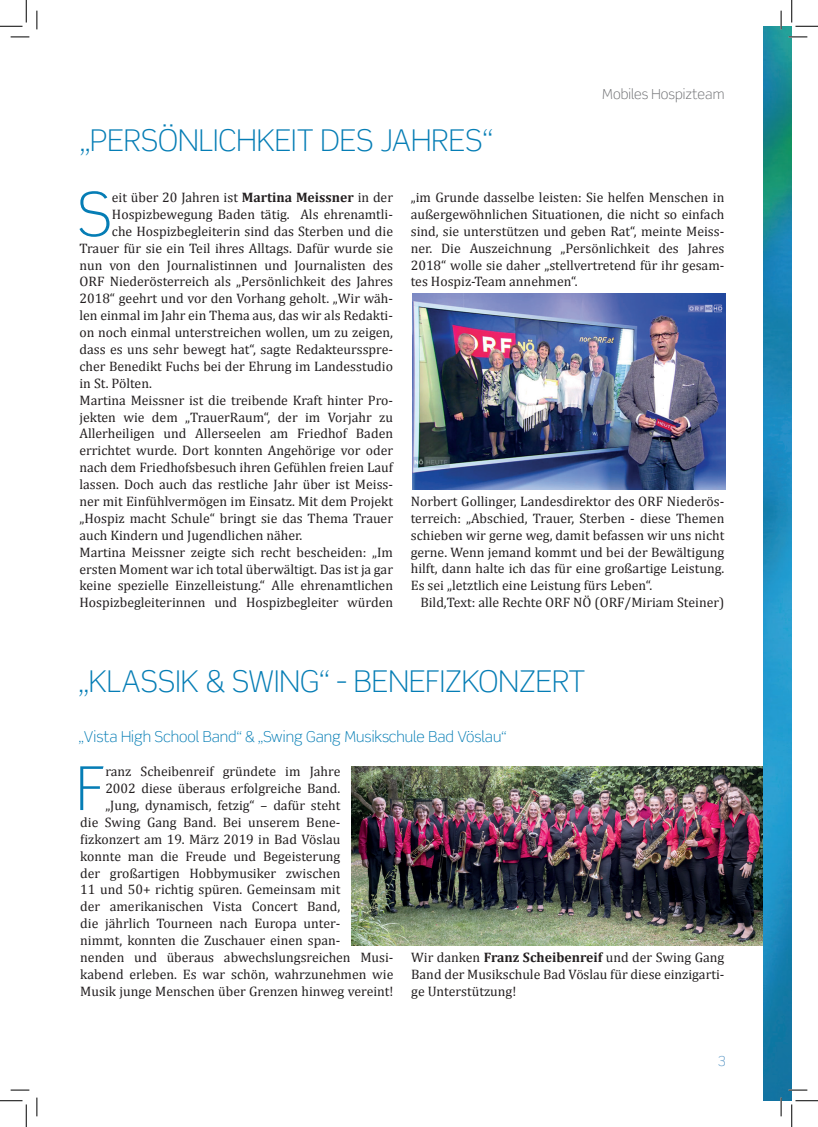
<style>
.page{position:relative;width:818px;height:1127px;background:#fff}
.page>*{position:absolute;margin:0;border:0;box-sizing:border-box;transform-origin:0 0}
.t1{font:300 60.5px "Scene Std";color:#057db5}
.t2{font:300 30px "Scene Std";color:#057db5}
.t3{font:300 15px "Scene Std";color:#057db5}
.t4{font:13.75px/16.9px "Cambria";color:#231f20;text-align:justify}
.t5{font:300 13.75px "Scene Std";color:#6c6d70}
.t6{font:300 13.75px "Scene Std";color:#5e99c7}
.s1{font-weight:700}
</style>
<div class="page">
<img style="left:351px;top:766px;width:412px;height:178px">
<img style="left:763px;top:26px;width:29px;height:1074px">
<img style="left:412px;top:293px;width:313px;height:196px">
<svg style="left:11px;top:36px;width:18px;height:2px"></svg>
<svg style="left:788px;top:36px;width:19px;height:2px"></svg>
<svg style="left:11px;top:1089px;width:18px;height:1px"></svg>
<svg style="left:788px;top:1088px;width:19px;height:2px"></svg>
<svg style="left:36px;top:11px;width:2px;height:18px"></svg>
<svg style="left:36px;top:1097px;width:2px;height:18px"></svg>
<svg style="left:780px;top:11px;width:2px;height:18px"></svg>
<svg style="left:780px;top:1097px;width:2px;height:18px"></svg>
<svg style="left:0;top:0;width:27px;height:27px"></svg>
<svg style="left:0;top:1100px;width:27px;height:26px"></svg>
<svg style="left:791px;top:0;width:27px;height:27px"></svg>
<svg style="left:791px;top:1100px;width:27px;height:26px"></svg>
<p class="t5" style="left:602px;top:86px;width:124px">Mobiles Hospizteam</p>
<h2 class="t2" style="left:80px;top:122px;width:414px">„PERSÖNLICHKEIT DES JAHRES“</h2>
<h1 class="t1" style="left:77px;top:177px;width:37px">S</h1>
<p class="t4" style="left:112px;top:189px;width:283px">eit über 20 Jahren ist <span class="s1">Martina Meissner</span> in der</p>
<p class="t4" style="left:411px;top:189px;width:315px">„im Grunde dasselbe leisten: Sie helfen Menschen in außergewöhnlichen Situationen, die nicht so einfach sind, sie unterstützen und geben Rat“, meinte Meiss&shy;ner. Die Auszeichnung „Persönlichkeit des Jahres 2018“ wolle sie daher „stellvertretend für ihr gesam&shy;tes Hospiz-Team annehmen“.</p>
<p class="t4" style="left:112px;top:206px;width:283px">Hospizbewegung Baden tätig. Als ehrenamtli-</p>
<p class="t4" style="left:112px;top:222px;width:283px">che Hospizbegleiterin sind das Sterben und die</p>
<p class="t4" style="left:79px;top:239px;width:315px">Trauer für sie ein Teil ihres Alltags. Dafür wurde sie</p>
<p class="t4" style="left:79px;top:256px;width:315px">nun von den Journalistinnen und Journalisten des</p>
<p class="t4" style="left:79px;top:273px;width:315px">ORF Niederösterreich als „Persönlichkeit des Jahres</p>
<p class="t4" style="left:79px;top:290px;width:315px">2018“ geehrt und vor den Vorhang geholt. „Wir wäh-</p>
<p class="t4" style="left:79px;top:307px;width:315px">len einmal im Jahr ein Thema aus, das wir als Redakti-</p>
<p class="t4" style="left:79px;top:324px;width:315px">on noch einmal unterstreichen wollen, um zu zeigen,</p>
<p class="t4" style="left:79px;top:341px;width:315px">dass es uns sehr bewegt hat“, sagte Redakteursspre-</p>
<p class="t4" style="left:79px;top:357px;width:315px">cher Benedikt Fuchs bei der Ehrung im Landesstudio</p>
<p class="t4" style="left:79px;top:374px;width:74px">in St. Pölten.</p>
<p class="t4" style="left:79px;top:391px;width:315px">Martina Meissner ist die treibende Kraft hinter Pro-</p>
<p class="t4" style="left:79px;top:408px;width:315px">jekten wie dem „TrauerRaum“, der im Vorjahr zu</p>
<p class="t4" style="left:79px;top:425px;width:315px">Allerheiligen und Allerseelen am Friedhof Baden</p>
<p class="t4" style="left:79px;top:442px;width:315px">errichtet wurde. Dort konnten Angehörige vor oder</p>
<p class="t4" style="left:79px;top:459px;width:315px">nach dem Friedhofsbesuch ihren Gefühlen freien Lauf</p>
<p class="t4" style="left:79px;top:476px;width:315px">lassen. Doch auch das restliche Jahr über ist Meiss-</p>
<p class="t4" style="left:79px;top:492px;width:315px">ner mit Einfühlvermögen im Einsatz. Mit dem Projekt</p>
<p class="t4" style="left:79px;top:509px;width:315px">„Hospiz macht Schule“ bringt sie das Thema Trauer</p>
<p class="t4" style="left:79px;top:526px;width:224px">auch Kindern und Jugendlichen näher.</p>
<p class="t4" style="left:79px;top:543px;width:315px">Martina Meissner zeigte sich recht bescheiden: „Im</p>
<p class="t4" style="left:79px;top:560px;width:315px">ersten Moment war ich total überwältigt. Das ist ja gar</p>
<p class="t4" style="left:79px;top:577px;width:315px">keine spezielle Einzelleistung.“ Alle ehrenamtlichen</p>
<p class="t4" style="left:79px;top:594px;width:315px">Hospizbegleiterinnen und Hospizbegleiter würden</p>
<p class="t4" style="left:411px;top:492px;width:315px">Norbert Gollinger, Landesdirektor des ORF Niederös&shy;terreich: „Abschied, Trauer, Sterben - diese Themen schieben wir gerne weg, damit befassen wir uns nicht gerne. Wenn jemand kommt und bei der Bewältigung hilft, dann halte ich das für eine großartige Leistung.<br>Es sei „letztlich eine Leistung fürs Leben“.</p>
<p class="t4" style="left:420px;top:594px;width:305px">Bild,Text: alle Rechte ORF NÖ (ORF/Miriam Steiner)</p>
<h2 class="t2" style="left:79px;top:662px;width:508px">„KLASSIK &amp; SWING“ - BENEFIZKONZERT</h2>
<p class="t3" style="left:79px;top:727px;width:429px">„Vista High School Band“ &amp; „Swing Gang Musikschule Bad Vöslau“</p>
<h1 class="t1" style="left:76px;top:751px;width:31px">F</h1>
<p class="t4" style="left:105px;top:762px;width:236px">ranz Scheibenreif gründete im Jahre</p>
<p class="t4" style="left:105px;top:779px;width:236px">2002 diese überaus erfolgreiche Band.</p>
<p class="t4" style="left:105px;top:796px;width:236px">„Jung, dynamisch, fetzig“ – dafür steht</p>
<p class="t4" style="left:80px;top:813px;width:262px">die Swing Gang Band. Bei unserem Bene-</p>
<p class="t4" style="left:80px;top:830px;width:262px">fizkonzert am 19. März 2019 in Bad Vöslau</p>
<p class="t4" style="left:80px;top:847px;width:262px">konnte man die Freude und Begeisterung</p>
<p class="t4" style="left:80px;top:864px;width:262px">der großartigen Hobbymusiker zwischen</p>
<p class="t4" style="left:80px;top:881px;width:262px">11 und 50+ richtig spüren. Gemeinsam mit</p>
<p class="t4" style="left:80px;top:897px;width:262px">der amerikanischen Vista Concert Band,</p>
<p class="t4" style="left:80px;top:914px;width:262px">die jährlich Tourneen nach Europa unter-</p>
<p class="t4" style="left:80px;top:931px;width:262px">nimmt, konnten die Zuschauer einen span-</p>
<p class="t4" style="left:80px;top:948px;width:315px">nenden und überaus abwechslungsreichen Musi-</p>
<p class="t4" style="left:80px;top:965px;width:315px">kabend erleben. Es war schön, wahrzunehmen wie</p>
<p class="t4" style="left:80px;top:982px;width:315px">Musik junge Menschen über Grenzen hinweg vereint!</p>
<p class="t4" style="left:411px;top:948px;width:315px">Wir danken <span class="s1">Franz Scheibenreif</span> und der Swing Gang Band der Musikschule Bad Vöslau für diese einzigarti&shy;ge Unterstützung!</p>
<p class="t6" style="left:718px;top:1052px;width:10px">3</p>
</div>
